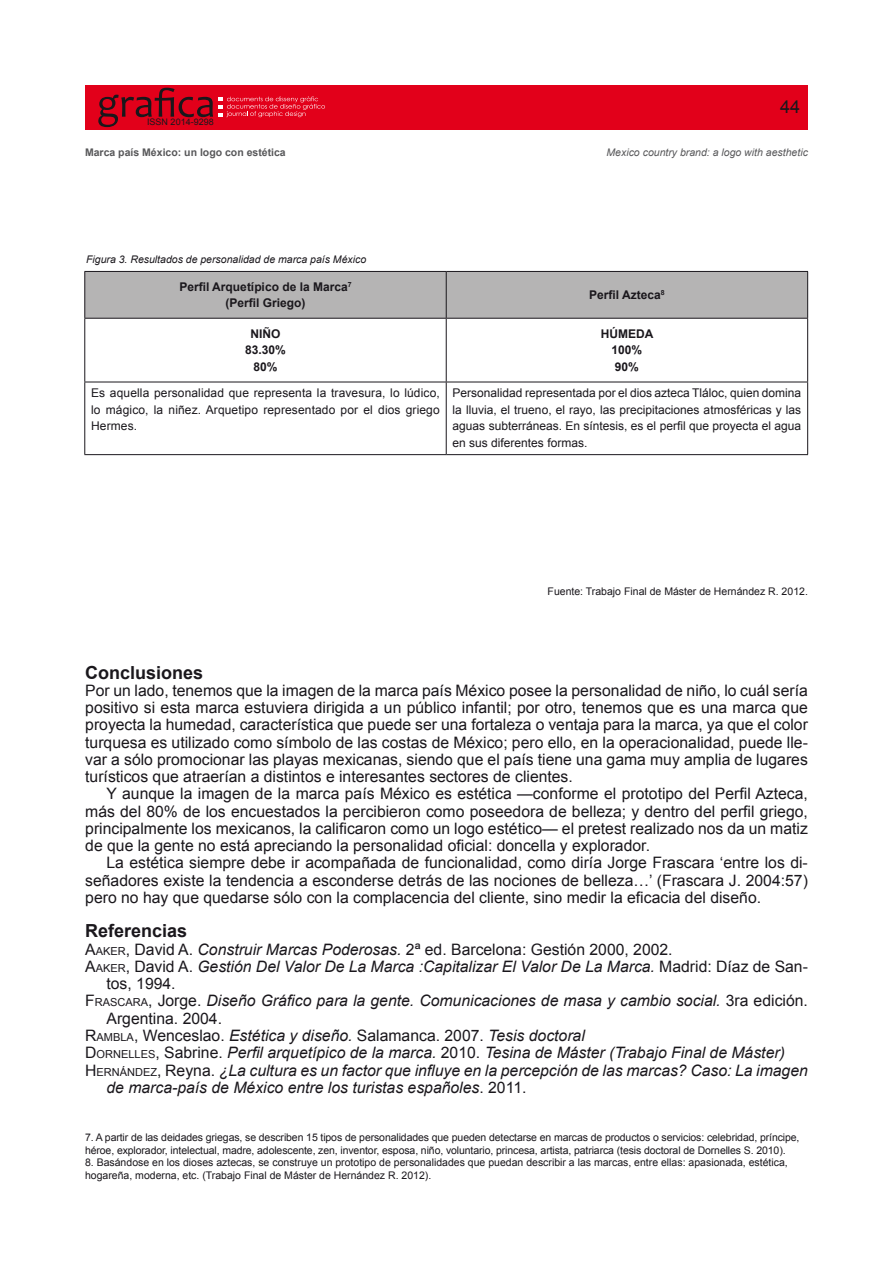
<style>
.page{position:relative;width:893px;height:1263px;background:#fff}
.page>*{position:absolute;margin:0;border:0;box-sizing:border-box;transform-origin:0 0}
.t1{font:700 18px "Arial";color:#1a171c}
.t2{font:18px "Arial";color:#1a171c}
.t3{font:15.75px/17.2px "Arial";color:#1a171c;text-align:justify}
.t4{font:italic 15.75px "Arial";color:#1a171c}
.t5{font:12px/16.5px "Arial";letter-spacing:.005em;color:#1a171c;text-align:justify}
.t6{font:700 12px/16.5px "Arial";color:#1a171c;text-align:center}
.t7{font:10.5px/12.8px "Arial";letter-spacing:-.01em;color:#1a171c}
.t8{font:italic 10.5px "Arial";color:#1a171c}
.t9{font:italic 10.5px "Arial";color:#58585a}
.t10{font:700 10.5px "Arial";color:#58585a}
.t11{font:9px "Arial";color:#1a171c}
.s1{font-style:inherit}
.s2{font-size:10.95px}
.s3{font-style:italic}
.s4{font-style:normal}
.s5{font-style:normal;font-size:10.95px}
</style>
<div class="page">
<div style="left:85px;top:85px;width:723px;height:44px;background:#e2001a"></div>
<svg style="left:98px;top:88px;width:227px;height:39px"></svg>
<div style="left:85px;top:272px;width:722px;height:46px;background:#b5b4b4"></div>
<hr style="left:84px;top:271px;width:362px;height:1px;background:#1a171c">
<hr style="left:84px;top:272px;width:1px;height:46px;background:#1a171c">
<hr style="left:446px;top:271px;width:362px;height:1px;background:#1a171c">
<hr style="left:446px;top:272px;width:1px;height:46px;background:#1a171c">
<hr style="left:807px;top:272px;width:1px;height:46px;background:#1a171c">
<hr style="left:84px;top:318px;width:362px;height:1px;background:#1a171c">
<hr style="left:84px;top:319px;width:1px;height:63px;background:#1a171c">
<hr style="left:446px;top:318px;width:362px;height:1px;background:#1a171c">
<hr style="left:446px;top:319px;width:1px;height:63px;background:#1a171c">
<hr style="left:807px;top:319px;width:1px;height:63px;background:#1a171c">
<hr style="left:84px;top:382px;width:362px;height:1px;background:#1a171c">
<hr style="left:84px;top:382px;width:1px;height:72px;background:#1a171c">
<hr style="left:446px;top:382px;width:362px;height:1px;background:#1a171c">
<hr style="left:446px;top:382px;width:1px;height:72px;background:#1a171c">
<hr style="left:807px;top:382px;width:1px;height:72px;background:#1a171c">
<hr style="left:84px;top:454px;width:362px;height:1px;background:#1a171c">
<hr style="left:446px;top:454px;width:362px;height:1px;background:#1a171c">
<p class="t11" style="left:147px;top:116px;width:68px">ISSN 2014-9298</p>
<p class="t2" style="left:780px;top:95px;width:22px">44</p>
<p class="t10" style="left:85px;top:146px;width:202px">Marca país México: un logo con estética</p>
<p class="t9" style="left:607px;top:146px;width:203px">Mexico country brand: a logo with aesthetic</p>
<p class="t8" style="left:86px;top:252px;width:282px">Figura 3. Resultados de personalidad de marca país México</p>
<p class="t6" style="left:179px;top:279px;width:174px">Perfil Arquetípico de la Marca<sup>7 </sup>(Perfil Griego)</p>
<p class="t6" style="left:589px;top:287px;width:77px">Perfil Azteca<sup>8</sup></p>
<p class="t6" style="left:245px;top:326px;width:42px">NIÑO<br>83.30%<br>80%</p>
<p class="t6" style="left:601px;top:326px;width:54px">HÚMEDA<br>100%<br>90%</p>
<p class="t5" style="left:91px;top:385px;width:350px">Es aquella personalidad que representa la travesura, lo lúdico, lo mágico, la niñez. Arquetipo representado por el dios griego Hermes.</p>
<p class="t5" style="left:453px;top:385px;width:350px">Personalidad representada por el dios azteca Tláloc, quien domina la lluvia, el trueno, el rayo, las precipitaciones atmosféricas y las aguas subterráneas. En síntesis, es el perfil que proyecta el agua en sus diferentes formas.</p>
<p class="t7" style="left:548px;top:585px;width:262px">Fuente: Trabajo Final de Máster de Hernández R. 2012.</p>
<p class="t1" style="left:85px;top:660px;width:120px">Conclusiones</p>
<p class="t3" style="left:85px;top:682px;width:724px">Por un lado, tenemos que la imagen de la marca país México posee la personalidad de niño, lo cuál sería positivo si esta marca estuviera dirigida a un público infantil; por otro, tenemos que es una marca que proyecta la humedad, característica que puede ser una fortaleza o ventaja para la marca, ya que el color turquesa es utilizado como símbolo de las costas de México; pero ello, en la operacionalidad, puede lle&shy;var a sólo promocionar las playas mexicanas, siendo que el país tiene una gama muy amplia de lugares turísticos que atraerían a distintos e interesantes sectores de clientes.</p>
<p class="t3" style="left:85px;top:785px;width:724px;text-indent:21px">Y aunque la imagen de la marca país México es estética —conforme el prototipo del Perfil Azteca, más del 80% de los encuestados la percibieron como poseedora de belleza; y dentro del perfil griego, principalmente los mexicanos, la calificaron como un logo estético— el pretest realizado nos da un matiz de que la gente no está apreciando la personalidad oficial: doncella y explorador.</p>
<p class="t3" style="left:85px;top:854px;width:724px;text-indent:21px">La estética siempre debe ir acompañada de funcionalidad, como diría Jorge Frascara ‘entre los di&shy;señadores existe la tendencia a esconderse detrás de las nociones de belleza…’ (Frascara J. 2004:57) pero no hay que quedarse sólo con la complacencia del cliente, sino medir la eficacia del diseño.</p>
<p class="t1" style="left:85px;top:919px;width:104px">Referencias</p>
<p class="t3" style="left:85px;top:941px;width:589px"><span class="s1">A</span><span class="s2">AKER</span>, David A. <span class="s3">Construir Marcas Poderosas.</span> 2ª ed. Barcelona: Gestión 2000, 2002.</p>
<p class="t4" style="left:85px;top:956px;width:724px"><span class="s4">A</span><span class="s5">AKER</span><span class="s4">, David A.</span> Gestión Del Valor De La Marca :Capitalizar El Valor De La Marca. <span class="s4">Madrid: Díaz de San-</span></p>
<p class="t3" style="left:107px;top:975px;width:71px">tos, 1994.</p>
<p class="t4" style="left:85px;top:991px;width:724px"><span class="s4">F</span><span class="s5">RASCARA</span><span class="s4">, Jorge.</span> Diseño Gráfico para la gente. Comunicaciones de masa y cambio social. <span class="s4">3ra edición.</span></p>
<p class="t3" style="left:107px;top:1010px;width:117px">Argentina. 2004.</p>
<p class="t4" style="left:85px;top:1025px;width:501px"><span class="s4">R</span><span class="s5">AMBLA</span><span class="s4">, Wenceslao.</span> Estética y diseño. <span class="s4">Salamanca. 2007.</span> Tesis doctoral</p>
<p class="t4" style="left:85px;top:1042px;width:701px"><span class="s4">D</span> <span class="s5">ORN ELLES</span><span class="s4">, Sabrine.</span> Perfil arquetípico de la marca. <span class="s4">2010.</span> Tesina de Máster (Trabajo Final de Máster)</p>
<p class="t4" style="left:85px;top:1060px;width:724px"><span class="s4">H</span> <span class="s5">ERNÁN DEZ</span><span class="s4">, Reyna.</span> ¿La cultura es un factor que influye en la percepción de las marcas? Caso: La imagen</p>
<p class="t4" style="left:107px;top:1077px;width:421px">de marca-país de México entre los turistas españoles<span class="s4">. 2011.</span></p>
<p class="t7" style="left:85px;top:1131px;width:716px">7. A partir de las deidades griegas, se describen 15 tipos de personalidades que pueden detectarse en marcas de productos o servicios: celebridad, príncipe, héroe, explorador, intelectual, madre, adolescente, zen, inventor, esposa, niño, voluntario, princesa, artista, patriarca (tesis doctoral de Dornelles S. 2010).</p>
<p class="t7" style="left:85px;top:1156px;width:704px">8. Basándose en los dioses aztecas, se construye un prototipo de personalidades que puedan describir a las marcas, entre ellas: apasionada, estética, hogareña, moderna, etc. (Trabajo Final de Máster de Hernández R. 2012).</p>
</div>
